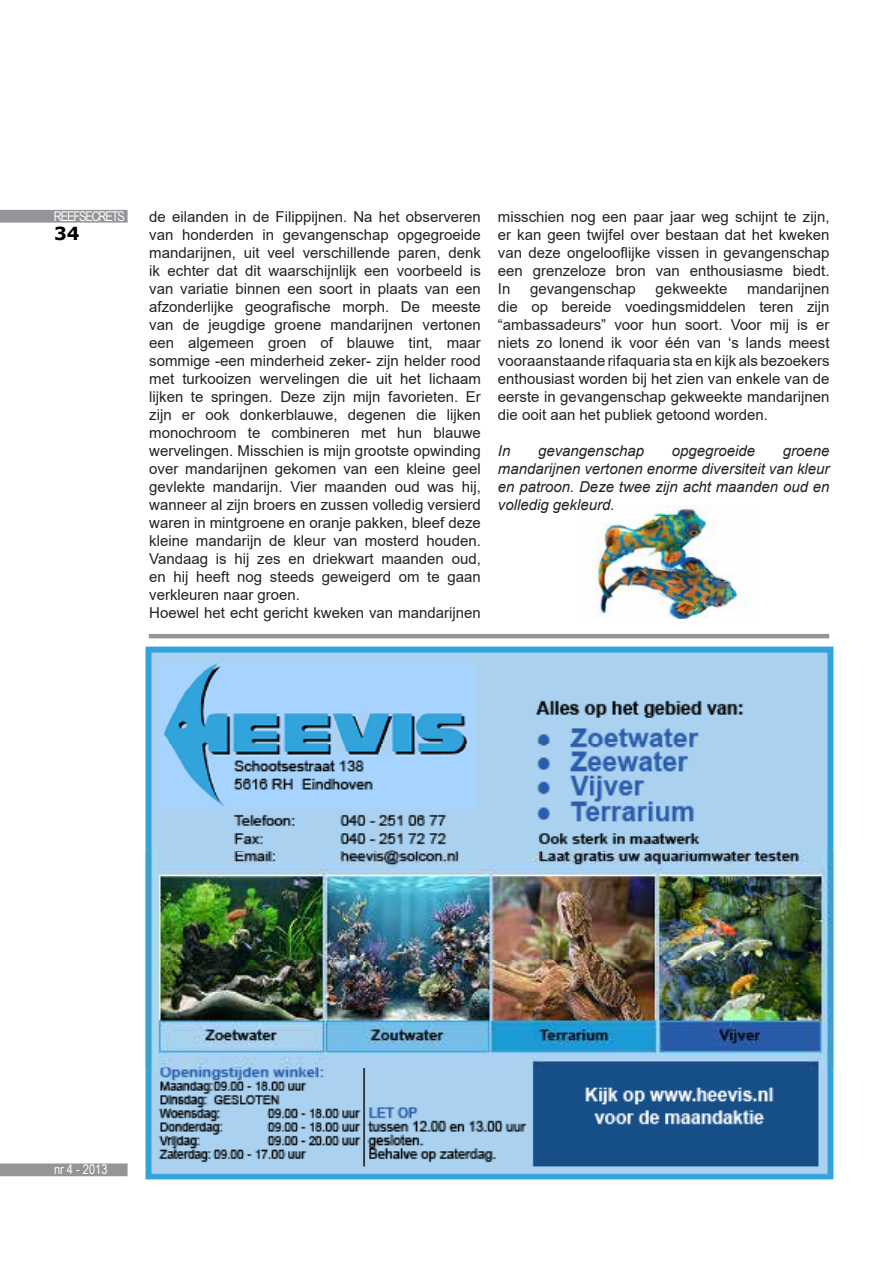
<style>
.page{position:relative;width:893px;height:1263px;background:#fff}
.page>*{position:absolute;margin:0;border:0;box-sizing:border-box;transform-origin:0 0}
.t1{font:700 18px "Verdana";color:#000}
.t2{font:15px/18px "Arial";color:#222;text-align:justify}
.t3{font:italic 15px/18px "Arial";color:#222;text-align:justify}
.t4{font:13.5px "Arial Narrow";letter-spacing:-.08em;color:#fff}
</style>
<div class="page">
<div style="left:0;top:210px;width:128px;height:13px;background:#939598"></div>
<div style="left:0;top:1163px;width:128px;height:13px;background:#939598"></div>
<img style="left:595px;top:505px;width:153px;height:114px">
<hr style="left:149px;top:634px;width:680px;height:4px;background:#939598">
<img style="left:145px;top:646px;width:691px;height:534px">
<p class="t4" style="left:54px;top:206px;width:73px">REEFSECRETS</p>
<p class="t1" style="left:54px;top:221px;width:27px">34</p>
<p class="t2" style="left:149px;top:208px;width:333px;text-align:left">de eilanden in de Filippijnen. Na het observeren van honderden in gevangenschap opgegroeide mandarijnen, uit veel verschillende paren, denk ik echter dat dit waarschijnlijk een voorbeeld is van variatie binnen een soort in plaats van een afzonderlijke geografische morph. De meeste van de jeugdige groene mandarijnen vertonen een algemeen groen of blauwe tint, maar sommige -een minderheid zeker- zijn helder rood met turkooizen wervelingen die uit het lichaam lijken te springen. Deze zijn mijn favorieten. Er zijn er ook donkerblauwe, degenen die lijken monochroom te combineren met hun blauwe wervelingen. Misschien is mijn grootste opwinding over mandarijnen gekomen van een kleine geel gevlekte mandarijn. Vier maanden oud was hij, wanneer al zijn broers en zussen volledig versierd waren in mintgroene en oranje pakken, bleef deze kleine mandarijn de kleur van mosterd houden.<br>Vandaag is hij zes en driekwart maanden oud, en hij heeft nog steeds geweigerd om te gaan verkleuren naar groen.<br>Hoewel het echt gericht kweken van mandarijnen</p>
<p class="t2" style="left:498px;top:208px;width:333px">misschien nog een paar jaar weg schijnt te zijn, er kan geen twijfel over bestaan dat het kweken van deze ongelooflijke vissen in gevangenschap een grenzeloze bron van enthousiasme biedt.<br>In</p>
<p class="t2" style="left:498px;top:280px;width:333px;text-indent:249px">mandarijnen die op bereide voedingsmiddelen teren zijn “ambassadeurs” voor hun soort. Voor mij is er niets zo lonend ik voor één van ‘s lands meest vooraanstaande rifaquaria sta en kijk als bezoekers enthousiast worden bij het zien van enkele van de eerste in gevangenschap gekweekte mandarijnen die ooit aan het publiek getoond worden.</p>
<p class="t3" style="left:498px;top:442px;width:14px">In</p>
<p class="t3" style="left:538px;top:442px;width:107px">gevangenschap</p>
<p class="t3" style="left:672px;top:442px;width:85px">opgegroeide</p>
<p class="t2" style="left:530px;top:280px;width:107px">gevangenschap</p>
<p class="t2" style="left:656px;top:280px;width:73px">gekweekte</p>
<p class="t3" style="left:498px;top:442px;width:333px;text-indent:285px">groene mandarijnen vertonen enorme diversiteit van kleur en patroon. Deze twee zijn acht maanden oud en volledig gekleurd.</p>
<p class="t4" style="left:54px;top:1160px;width:55px">nr 4 - 2013</p>
</div>
